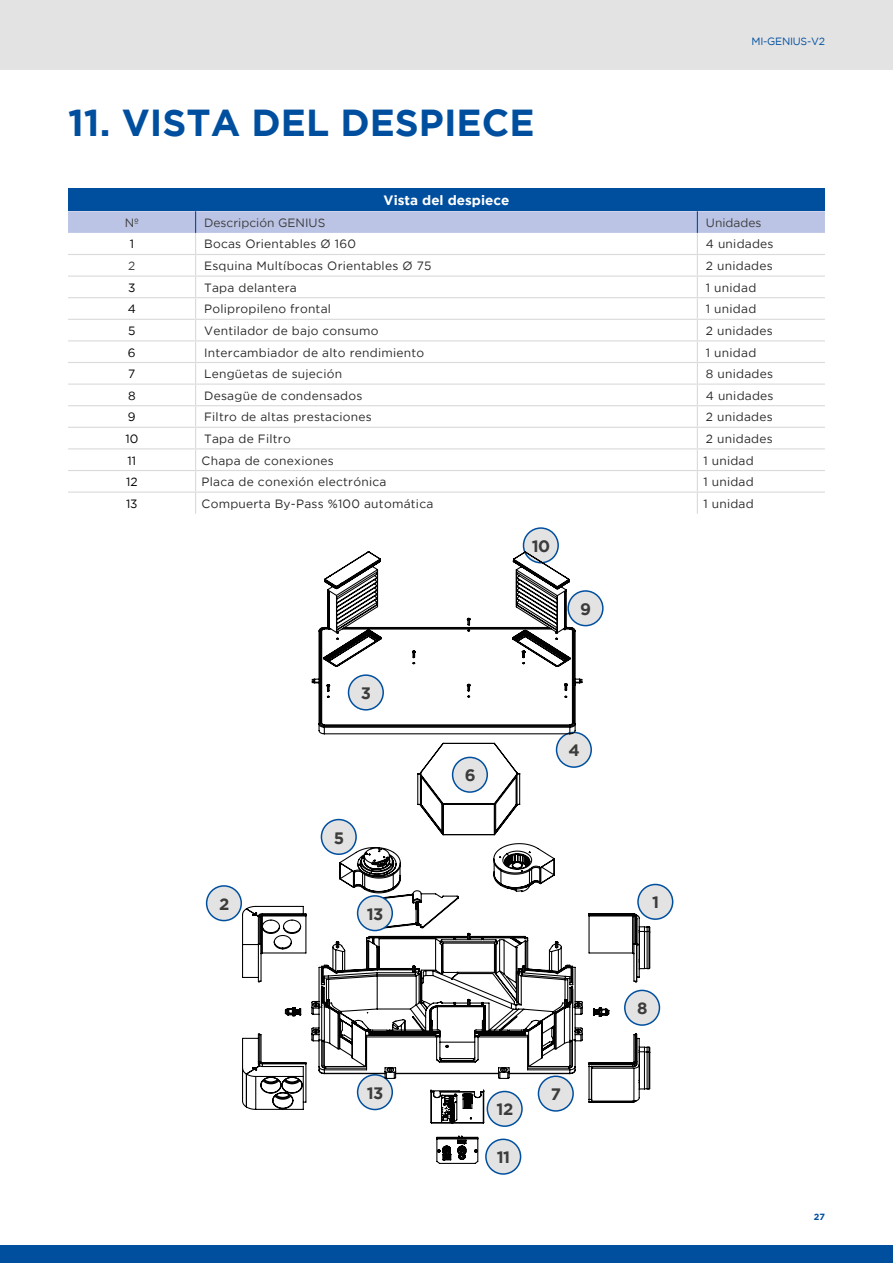
<style>
.page{position:relative;width:893px;height:1263px;background:#fff}
.page>*{position:absolute;margin:0;border:0;box-sizing:border-box;transform-origin:0 0}
.t1{font:700 37.5px "Gotham";color:#004f9f}
.t2{font:700 16.5px "Gotham";letter-spacing:-.025em;color:#3c3c3b}
.t3{font:700 13.5px "Gotham";color:#fff}
.t4{font:12px "Gotham";letter-spacing:.02em;color:#282827}
.t5{font:12px "Gotham";color:#3c3c3b}
.t6{font:12px "Gotham";color:#000}
.t7{font:10.5px "Gotham";letter-spacing:-.025em;color:#004f9f}
.t8{font:700 9px "Gotham";color:#004f9f}
</style>
<div class="page">
<div style="left:0;top:0;width:893px;height:70px;background:#e3e3e3"></div>
<div style="left:0;top:1245px;width:893px;height:18px;background:#004f9f"></div>
<div style="left:68px;top:188px;width:757px;height:23px;background:#004f9f"></div>
<svg style="left:68px;top:211px;width:757px;height:303px"></svg>
<div style="left:638px;top:884px;width:35px;height:35px;background:#e3e3e3;border-radius:50%"></div>
<div style="left:637px;top:884px;width:36px;height:36px;border:2px solid #004f9f;border-radius:50%"></div>
<div style="left:207px;top:886px;width:34px;height:34px;background:#e3e3e3;border-radius:50%"></div>
<div style="left:206px;top:885px;width:36px;height:36px;border:2px solid #004f9f;border-radius:50%"></div>
<div style="left:625px;top:990px;width:34px;height:35px;background:#e3e3e3;border-radius:50%"></div>
<div style="left:624px;top:990px;width:36px;height:36px;border:2px solid #004f9f;border-radius:50%"></div>
<div style="left:523px;top:528px;width:35px;height:35px;background:#e3e3e3;border-radius:50%"></div>
<div style="left:523px;top:527px;width:36px;height:36px;border:2px solid #004f9f;border-radius:50%"></div>
<svg style="left:486px;top:1139px;width:35px;height:35px"></svg>
<div style="left:485px;top:1138px;width:36px;height:37px;border:2px solid #004f9f;border-radius:50%"></div>
<svg style="left:241px;top:550px;width:410px;height:615px"></svg>
<div style="left:358px;top:896px;width:34px;height:34px;background:#e3e3e3;border-radius:50%"></div>
<div style="left:357px;top:895px;width:36px;height:36px;border:2px solid #004f9f;border-radius:50%"></div>
<h1 class="t1" style="left:68px;top:98px;width:468px">11. VISTA DEL DESPIECE</h1>
<p class="t3" style="left:384px;top:192px;width:127px">Vista del despiece</p>
<p class="t7" style="left:752px;top:34px;width:75px">MI-GENIUS-V2</p>
<p class="t5" style="left:125px;top:215px;width:16px">Nº</p>
<p class="t5" style="left:204px;top:215px;width:123px">Descripción GENIUS</p>
<p class="t5" style="left:706px;top:215px;width:57px">Unidades</p>
<p class="t6" style="left:130px;top:237px;width:6px">1</p>
<p class="t4" style="left:204px;top:237px;width:153px">Bocas Orientables Ø 160</p>
<p class="t4" style="left:706px;top:237px;width:69px">4 unidades</p>
<p class="t5" style="left:128px;top:258px;width:9px">2</p>
<p class="t4" style="left:204px;top:258px;width:229px">Esquina Multíbocas Orientables Ø 75</p>
<p class="t4" style="left:706px;top:258px;width:68px">2 unidades</p>
<p class="t6" style="left:128px;top:280px;width:9px">3</p>
<p class="t4" style="left:204px;top:280px;width:94px">Tapa delantera</p>
<p class="t4" style="left:706px;top:280px;width:52px">1 unidad</p>
<p class="t6" style="left:128px;top:301px;width:10px">4</p>
<p class="t4" style="left:204px;top:301px;width:128px">Polipropileno frontal</p>
<p class="t4" style="left:706px;top:301px;width:52px">1 unidad</p>
<p class="t6" style="left:128px;top:323px;width:9px">5</p>
<p class="t4" style="left:204px;top:323px;width:176px">Ventilador de bajo consumo</p>
<p class="t4" style="left:706px;top:323px;width:68px">2 unidades</p>
<p class="t6" style="left:128px;top:345px;width:9px">6</p>
<p class="t4" style="left:204px;top:345px;width:222px">Intercambiador de alto rendimiento</p>
<p class="t4" style="left:706px;top:345px;width:52px">1 unidad</p>
<p class="t6" style="left:128px;top:366px;width:9px">7</p>
<p class="t4" style="left:204px;top:366px;width:140px">Lengüetas de sujeción</p>
<p class="t4" style="left:706px;top:366px;width:69px">8 unidades</p>
<p class="t6" style="left:128px;top:388px;width:9px">8</p>
<p class="t4" style="left:204px;top:388px;width:160px">Desagüe de condensados</p>
<p class="t4" style="left:706px;top:388px;width:69px">4 unidades</p>
<p class="t6" style="left:128px;top:409px;width:9px">9</p>
<p class="t4" style="left:204px;top:409px;width:169px">Filtro de altas prestaciones</p>
<p class="t4" style="left:706px;top:409px;width:68px">2 unidades</p>
<p class="t6" style="left:125px;top:431px;width:14px">10</p>
<p class="t4" style="left:204px;top:431px;width:88px">Tapa de Filtro</p>
<p class="t4" style="left:706px;top:431px;width:68px">2 unidades</p>
<p class="t6" style="left:128px;top:453px;width:10px">11</p>
<p class="t4" style="left:202px;top:453px;width:134px">Chapa de conexiones</p>
<p class="t4" style="left:703px;top:453px;width:52px">1 unidad</p>
<p class="t6" style="left:126px;top:474px;width:13px">12</p>
<p class="t4" style="left:202px;top:474px;width:186px">Placa de conexión electrónica</p>
<p class="t4" style="left:703px;top:474px;width:52px">1 unidad</p>
<p class="t6" style="left:126px;top:496px;width:13px">13</p>
<p class="t4" style="left:202px;top:496px;width:233px">Compuerta By-Pass %100 automática</p>
<p class="t4" style="left:703px;top:496px;width:52px">1 unidad</p>
<h2 class="t2" style="left:361px;top:682px;width:12px">3</h2>
<h2 class="t2" style="left:334px;top:827px;width:12px">5</h2>
<h2 class="t2" style="left:465px;top:764px;width:12px">6</h2>
<h2 class="t2" style="left:532px;top:535px;width:20px">10</h2>
<h2 class="t2" style="left:580px;top:598px;width:12px">9</h2>
<h2 class="t2" style="left:568px;top:740px;width:13px">4</h2>
<h2 class="t2" style="left:219px;top:893px;width:12px">2</h2>
<h2 class="t2" style="left:652px;top:892px;width:8px">1</h2>
<h2 class="t2" style="left:367px;top:903px;width:18px">13</h2>
<h2 class="t2" style="left:367px;top:1082px;width:18px">13</h2>
<h2 class="t2" style="left:496px;top:1099px;width:18px">12</h2>
<h2 class="t2" style="left:497px;top:1146px;width:15px">11</h2>
<h2 class="t2" style="left:551px;top:1083px;width:12px">7</h2>
<h2 class="t2" style="left:637px;top:997px;width:12px">8</h2>
<p class="t8" style="left:814px;top:1211px;width:13px">27</p>
</div>
